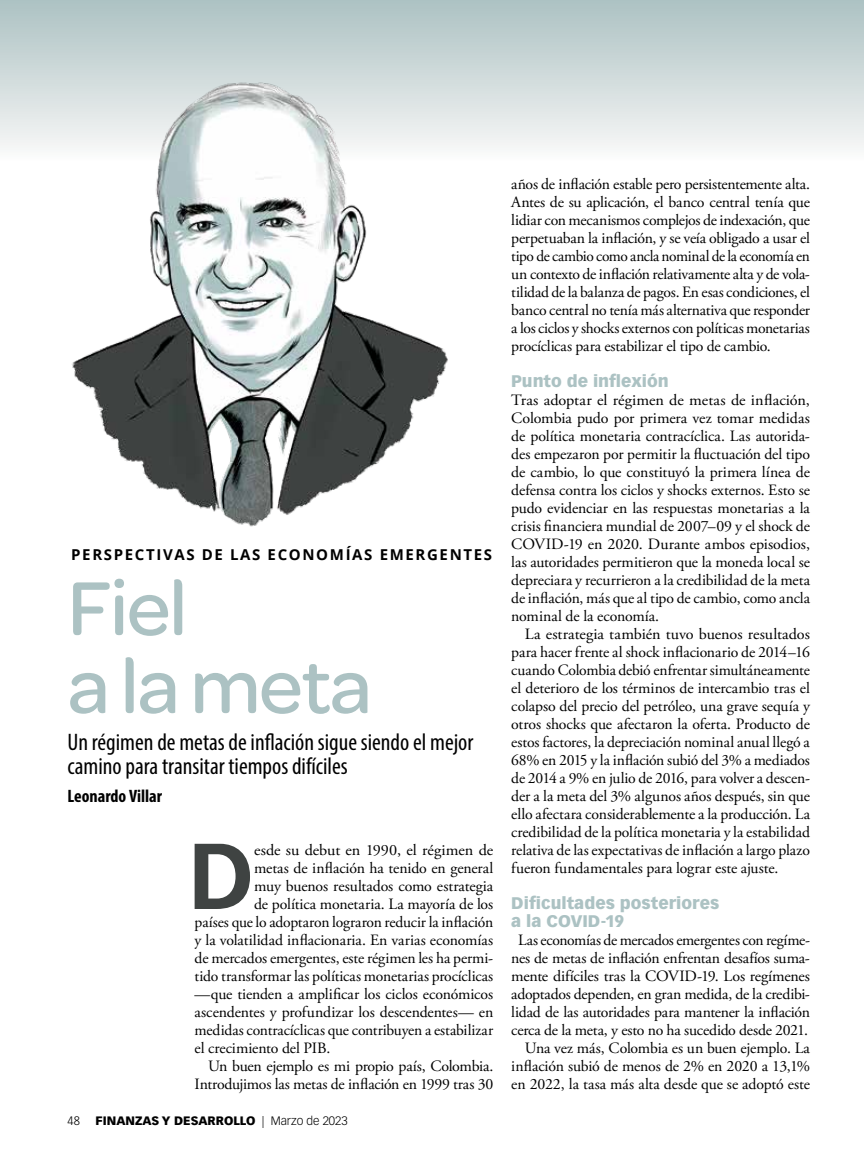
<style>
.page{position:relative;width:864px;height:1161px;background:#fff}
.page>*{position:absolute;margin:0;border:0;box-sizing:border-box;transform-origin:0 0}
.t1{font:700 91.65px "Vectora LT Pro";color:#3f4342}
.t2{font:500 81px/78px "Omnes";letter-spacing:-.02em;color:#acc2c3}
.t3{font:condensed 24px/24px "Myriad Pro";color:#000}
.t4{font:700 condensed 18px "Myriad Pro";color:#000}
.t5{font:900 16.5px/18px "Vectora LT Pro";color:#acc2c3}
.t6{font:15.75px/18px "Adobe Garamond Pro";letter-spacing:-.01em;color:#000;text-align:justify}
.t7{font:700 15px "Open Sans";letter-spacing:.11em;color:#000}
.t8{font:900 12px "Vectora LT Pro";color:#000}
.t9{font:300 12px "Vectora LT Pro";color:#000}
.s1{font-weight:300}
</style>
<div class="page">
<div style="left:0;top:0;width:864px;height:171px;background:linear-gradient(to bottom,#abc0c1,#fffefe)"></div>
<img style="left:66px;top:76px;width:385px;height:451px">
<p class="t7" style="left:71px;top:544px;width:422px">PERSPECTIVAS DE LAS ECONOMÍAS EMERGENTES</p>
<h2 class="t2" style="left:68px;top:564px;width:306px">Fiel<br>a la meta</h2>
<h3 class="t3" style="left:68px;top:730px;width:407px">Un régimen de metas de inflación sigue siendo el mejor camino para transitar tiempos difíciles</h3>
<p class="t4" style="left:68px;top:785px;width:96px">Leonardo Villar</p>
<h1 class="t1" style="left:188px;top:820px;width:68px">D</h1>
<p class="t6" style="left:254px;top:842px;width:241px">esde su debut en 1990, el régimen de</p>
<p class="t6" style="left:254px;top:860px;width:241px">metas de inflación ha tenido en general</p>
<p class="t6" style="left:254px;top:878px;width:241px">muy buenos resultados como estrategia</p>
<p class="t6" style="left:254px;top:896px;width:241px">de política monetaria. La mayoría de los</p>
<p class="t6" style="left:195px;top:914px;width:300px">países que lo adoptaron lograron reducir la inflación</p>
<p class="t6" style="left:195px;top:932px;width:300px">y la volatilidad inflacionaria. En varias economías</p>
<p class="t6" style="left:195px;top:950px;width:300px">de mercados emergentes, este régimen les ha permi-</p>
<p class="t6" style="left:195px;top:968px;width:300px">tido transformar las políticas monetarias procíclicas</p>
<p class="t6" style="left:195px;top:986px;width:300px">—que tienden a amplificar los ciclos económicos</p>
<p class="t6" style="left:195px;top:1004px;width:300px">ascendentes y profundizar los descendentes— en</p>
<p class="t6" style="left:195px;top:1022px;width:300px">medidas contracíclicas que contribuyen a estabilizar</p>
<p class="t6" style="left:195px;top:1040px;width:137px">el crecimiento del PIB.</p>
<p class="t6" style="left:208px;top:1058px;width:287px">Un buen ejemplo es mi propio país, Colombia.</p>
<p class="t6" style="left:195px;top:1076px;width:300px">Introdujimos las metas de inflación en 1999 tras 30</p>
<p class="t9" style="left:68px;top:1113px;width:14px">48</p>
<p class="t8" style="left:96px;top:1113px;width:254px">FINANZAS Y DESARROLLO <span class="s1">| Marzo de 2023</span></p>
<p class="t6" style="left:511px;top:176px;width:300px">años de inflación estable pero persistentemente alta.<br>Antes de su aplicación, el banco central tenía que lidiar con mecanismos complejos de indexación, que perpetuaban la inflación, y se veía obligado a usar el tipo de cambio como ancla nominal de la economía en un contexto de inflación relativamente alta y de vola&shy;tilidad de la balanza de pagos. En esas condiciones, el banco central no tenía más alternativa que responder a los ciclos y shocks externos con políticas monetarias procíclicas para estabilizar el tipo de cambio.</p>
<p class="t5" style="left:511px;top:372px;width:159px">Punto de inflexión</p>
<p class="t6" style="left:511px;top:392px;width:300px">Tras adoptar el régimen de metas de inflación, Colombia pudo por primera vez tomar medidas de política monetaria contracíclica. Las autorida&shy;des empezaron por permitir la fluctuación del tipo de cambio, lo que constituyó la primera línea de defensa contra los ciclos y shocks externos. Esto se pudo evidenciar en las respuestas monetarias a la crisis financiera mundial de 2007–09 y el shock de COVID-19 en 2020. Durante ambos episodios, las autoridades permitieron que la moneda local se depreciara y recurrieron a la credibilidad de la meta de inflación, más que al tipo de cambio, como ancla nominal de la economía.</p>
<p class="t6" style="left:511px;top:626px;width:300px;text-indent:14px">La estrategia también tuvo buenos resultados para hacer frente al shock inflacionario de 2014–16 cuando Colombia debió enfrentar simultáneamente el deterioro de los términos de intercambio tras el colapso del precio del petróleo, una grave sequía y otros shocks que afectaron la oferta. Producto de estos factores, la depreciación nominal anual llegó a 68% en 2015 y la inflación subió del 3% a mediados de 2014 a 9% en julio de 2016, para volver a descen&shy;der a la meta del 3% algunos años después, sin que ello afectara considerablemente a la producción. La credibilidad de la política monetaria y la estabilidad relativa de las expectativas de inflación a largo plazo fueron fundamentales para lograr este ajuste.</p>
<p class="t5" style="left:511px;top:894px;width:209px">Dificultades posteriores a la COVID-19</p>
<p class="t6" style="left:511px;top:932px;width:300px;text-align:right">Las economías de mercados emergentes con regíme&shy;nes de metas de inflación enfrentan desafíos suma&shy;mente difíciles tras la COVID-19. Los regímenes adoptados dependen, en gran medida, de la credibi&shy;lidad de las autoridades para mantener la inflación cerca de la meta, y esto no ha sucedido desde 2021.<br>Una vez más, Colombia es un buen ejemplo. La inflación subió de menos de 2% en 2020 a 13,1% en 2022, la tasa más alta desde que se adoptó este</p>
</div>
